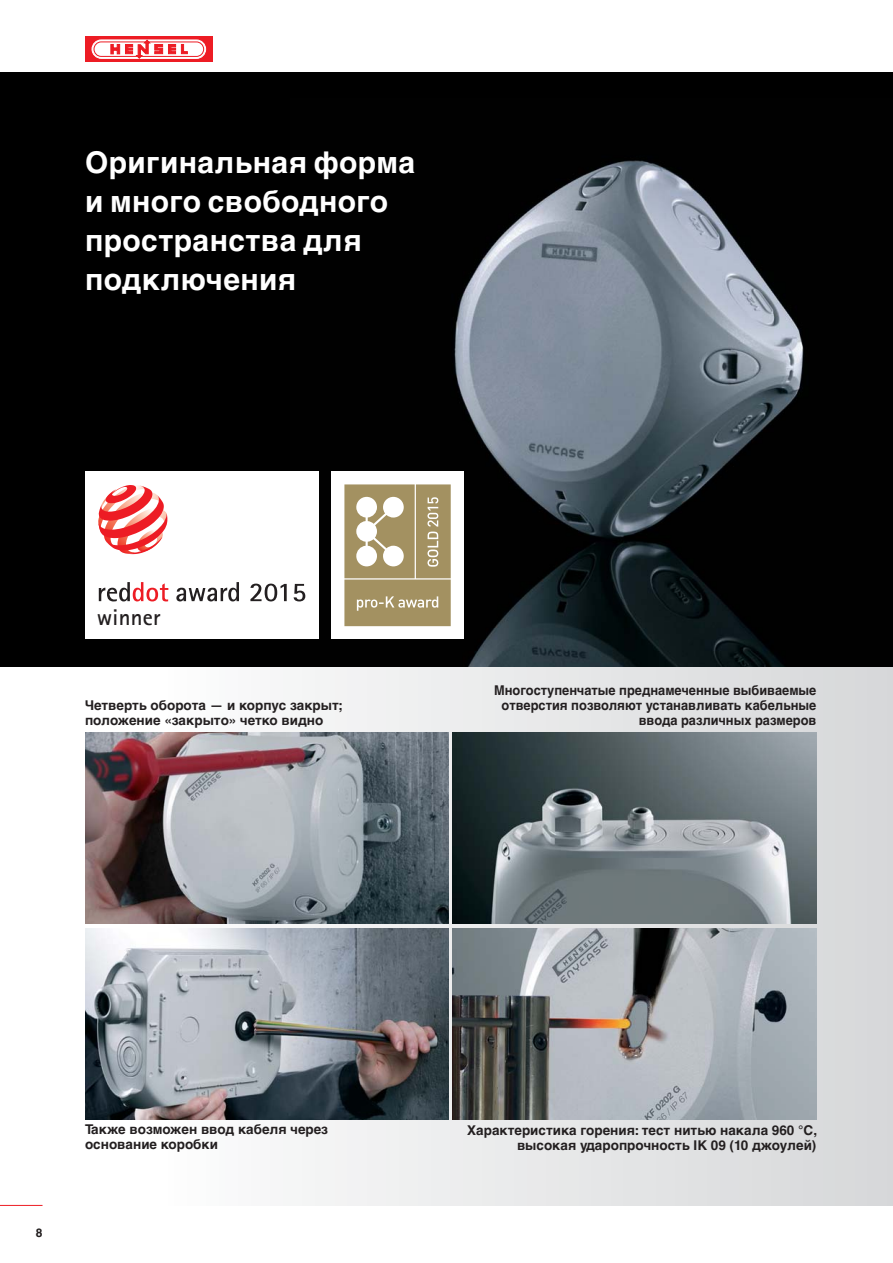
<style>
.page{position:relative;width:893px;height:1263px;background:#fff}
.page>*{position:absolute;margin:0;border:0;box-sizing:border-box;transform-origin:0 0}
.t1{font:700 30px/39px "Helvetica Cyr";letter-spacing:.015em;color:#fff}
.t2{font:700 22.8px "Rotis Sans Serif Std";letter-spacing:.01em;color:#231f20}
.t3{font:700 13.5px/15px "Helvetica Cyr";color:#231f20}
.t4{font:700 13.5px/15px "Helvetica Cyr";color:#231f20;text-align:right;scale:.95 1}
.t5{font:700 12px "Helvetica Cyr";color:#231f20}
</style>
<div class="page">
<div style="left:85px;top:36px;width:128px;height:26px;background:#ed1c24"></div>
<svg style="left:92px;top:40px;width:114px;height:19px"></svg>
<div style="left:161px;top:72px;width:732px;height:1133px;background:linear-gradient(to right,#fcfdfd,#d6d7d9)"></div>
<img style="left:85px;top:732px;width:364px;height:192px">
<img style="left:85px;top:928px;width:364px;height:191px">
<div style="left:0;top:72px;width:893px;height:595px;background:#000"></div>
<img style="left:290px;top:160px;width:514px;height:507px">
<img style="left:453px;top:732px;width:363px;height:192px">
<img style="left:453px;top:928px;width:363px;height:191px">
<div style="left:85px;top:472px;width:234px;height:167px;background:#fff"></div>
<svg style="left:99px;top:582px;width:69px;height:19px"></svg>
<svg style="left:176px;top:582px;width:63px;height:19px"></svg>
<svg style="left:98px;top:485px;width:69px;height:69px"></svg>
<svg style="left:250px;top:584px;width:37px;height:17px"></svg>
<svg style="left:294px;top:584px;width:11px;height:17px"></svg>
<div style="left:332px;top:472px;width:132px;height:167px;background:#fff"></div>
<svg style="left:344px;top:484px;width:107px;height:142px;background:#b3a47d"></svg>
<hr style="left:0;top:1205px;width:43px;height:1px;background:#ed1c24">
<h1 class="t1" style="left:85px;top:146px;width:332px">Оригинальная форма и много свободного пространства для подключения</h1>
<h2 class="t2" style="left:97px;top:604px;width:65px">winner</h2>
<p class="t3" style="left:85px;top:700px;width:259px">Четверть оборота — и корпус закрыт; положение «закрыто» четко видно</p>
<p class="t4" style="left:494px;top:685px;width:341px">Многоступенчатые преднамеченные выбиваемые отверстия позволяют устанавливать кабельные ввода различных размеров</p>
<p class="t5" style="left:36px;top:1228px;width:8px">8</p>
<p class="t3" style="left:85px;top:1123px;width:244px">Также возможен ввод кабеля через основание коробки</p>
<p class="t3" style="left:467px;top:1124px;width:351px;text-align:right">Характеристика горения: тест нитью накала 960 °C, высокая ударопрочность IK 09 (10 джоулей)</p>
</div>
